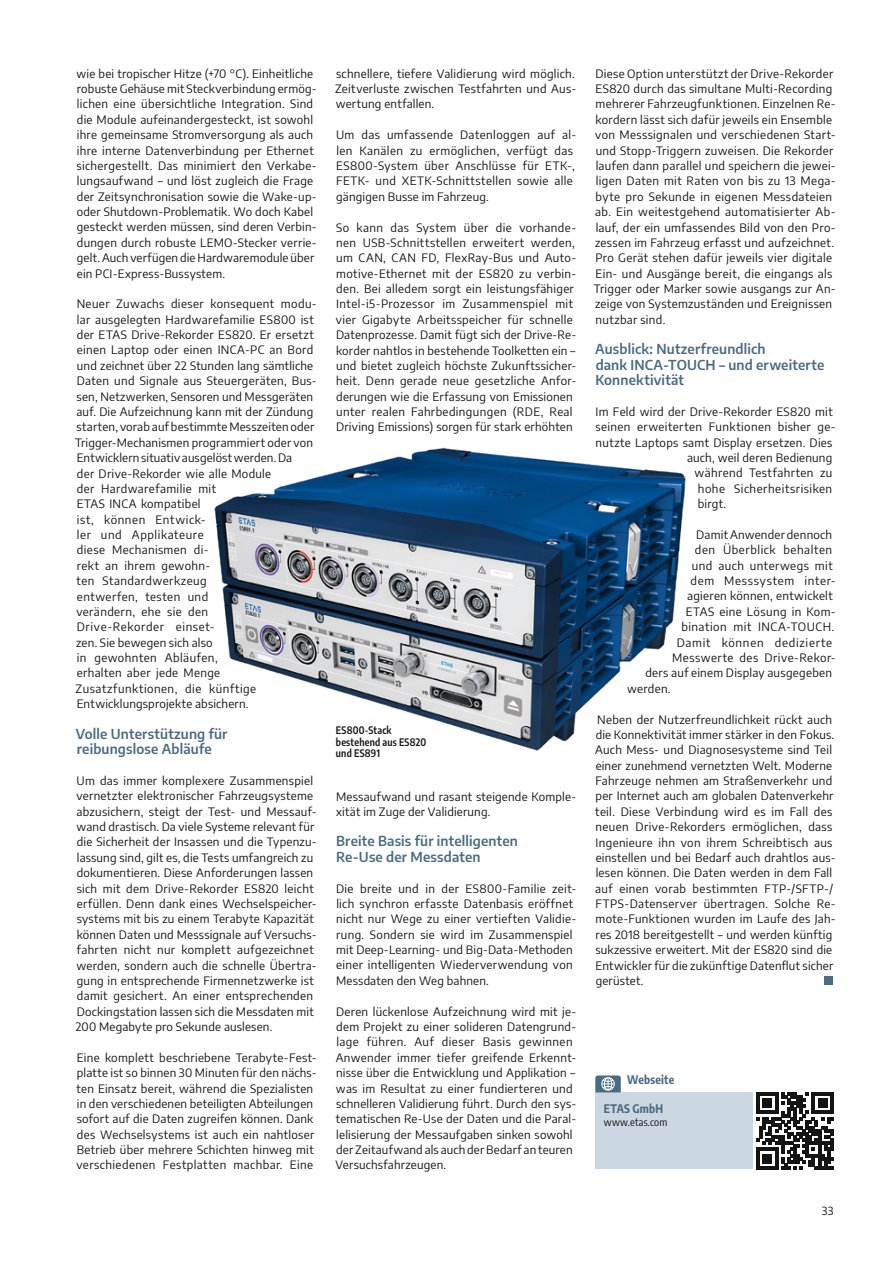
<style>
.page{position:relative;width:893px;height:1263px;background:#fff}
.page>*{position:absolute;margin:0;border:0;box-sizing:border-box;transform-origin:0 0}
.t1{font:600 13.5px/15.5px "Encode Sans";letter-spacing:.01em;color:#496b83}
.t2{font:11.7px/15.5px "Encode Sans";letter-spacing:.025em;color:#131413}
.t3{font:11.7px "Encode Sans";letter-spacing:.045em;color:#131413}
.t4{font:11.7px "Encode Sans";letter-spacing:.065em;color:#131413}
.t5{font:11.7px "Encode Sans";letter-spacing:.05em;color:#131413}
.t6{font:11.7px "Encode Sans";letter-spacing:.06em;color:#131413}
.t7{font:700 11.7px "Encode Sans Condensed";letter-spacing:.02em;color:#496b83}
.t8{font:11.25px "Encode Sans";color:#131413}
.t9{font:10.5px "Encode Sans Condensed";letter-spacing:.025em;color:#131413}
.t10{font:600 10.2px/11.2px "Encode Sans Condensed";letter-spacing:.02em;color:#131413}
</style>
<div class="page">
<div style="left:824px;top:976px;width:9px;height:9px;background:#496b83"></div>
<div style="left:595px;top:1092px;width:158px;height:77px;background:#cbd8e1"></div>
<svg style="left:756px;top:1092px;width:77px;height:77px"></svg>
<svg style="left:595px;top:1075px;width:26px;height:17px"></svg>
<img style="left:214px;top:447px;width:472px;height:304px">
<p class="t2" style="left:77px;top:65px;width:242px">wie bei tropischer Hitze (+70 °C). Einheitliche robuste Gehäuse mit Steckverbindung ermög&shy;lichen eine übersichtliche Integration. Sind die Module aufeinandergesteckt, ist sowohl ihre gemeinsame Stromversorgung als auch ihre interne Datenverbindung per Ethernet sichergestellt. Das minimiert den Verkabe&shy;lungsaufwand – und löst zugleich die Frage der Zeitsynchronisation sowie die Wake-up&shy;oder Shutdown-Problematik. Wo doch Kabel gesteckt werden müssen, sind deren Verbin&shy;dungen durch robuste LEMO-Stecker verrie&shy;gelt. Auch verfügen die Hardwaremodule über ein PCI-Express-Bussystem.</p>
<p class="t2" style="left:75px;top:296px;width:243px">Neuer Zuwachs dieser konsequent modu&shy;lar ausgelegten Hardwarefamilie ES800 ist der ETAS Drive-Rekorder ES820. Er ersetzt einen Laptop oder einen INCA-PC an Bord und zeichnet über 22 Stunden lang sämtliche<br>Daten und Signale aus Steuergeräten, Bus&shy;sen, Netzwerken, Sensoren und Messgeräten auf. Die Aufzeichnung kann mit der Zündung starten, vorab auf bestimmte Messzeiten oder<br>Trigger-Mechanismen programmiert oder von<br>Entwicklern situativ ausgelöst werden. Da<br>der Drive-Rekorder wie alle Module<br>der Hardwarefamilie mit<br>ETAS INCA kompatibel<br>ist, können Entwick-<br>ler und Applikateure<br>diese Mechanismen di-<br>rekt an ihrem gewohn-<br>ten Standardwerkzeug<br>entwerfen, testen und<br>verändern, ehe sie den<br>Drive-Rekorder einset-<br>zen. Sie bewegen sich also<br>in gewohnten Abläufen,<br>erhalten aber jede Menge<br>Zusatzfunktionen, die künftige<br>Entwicklungsprojekte absichern.</p>
<p class="t1" style="left:76px;top:725px;width:153px">Volle Unterstützung für reibungslose Abläufe</p>
<p class="t2" style="left:76px;top:772px;width:242px">Um das immer komplexere Zusammenspiel vernetzter elektronischer Fahrzeugsysteme abzusichern, steigt der Test- und Messauf&shy;wand drastisch. Da viele Systeme relevant für die Sicherheit der Insassen und die Typenzu&shy;lassung sind, gilt es, die Tests umfangreich zu dokumentieren. Diese Anforderungen lassen sich mit dem Drive-Rekorder ES820 leicht erfüllen. Denn dank eines Wechselspeicher&shy;systems mit bis zu einem Terabyte Kapazität können Daten und Messsignale auf Versuchs&shy;fahrten nicht nur komplett aufgezeichnet werden, sondern auch die schnelle Übertra&shy;gung in entsprechende Firmennetzwerke ist damit gesichert. An einer entsprechenden Dockingstation lassen sich die Messdaten mit 200 Megabyte pro Sekunde auslesen.</p>
<p class="t2" style="left:77px;top:1049px;width:242px">Eine komplett beschriebene Terabyte-Fest&shy;platte ist so binnen 30 Minuten für den nächs&shy;ten Einsatz bereit, während die Spezialisten in den verschiedenen beteiligten Abteilungen sofort auf die Daten zugreifen können. Dank des Wechselsystems ist auch ein nahtloser Betrieb über mehrere Schichten hinweg mit verschiedenen Festplatten machbar. Eine</p>
<p class="t2" style="left:335px;top:65px;width:243px">schnellere, tiefere Validierung wird möglich.<br>Zeitverluste zwischen Testfahrten und Aus&shy;wertung entfallen.</p>
<p class="t2" style="left:336px;top:127px;width:242px">Um das umfassende Datenloggen auf al&shy;len Kanälen zu ermöglichen, verfügt das ES800-System über Anschlüsse für ETK-, FETK- und XETK-Schnittstellen sowie alle gängigen Busse im Fahrzeug.</p>
<p class="t2" style="left:336px;top:219px;width:242px">So kann das System über die vorhande&shy;nen USB-Schnittstellen erweitert werden, um CAN, CAN FD, FlexRay-Bus und Auto&shy;motive-Ethernet mit der ES820 zu verbin&shy;den. Bei alledem sorgt ein leistungsfähiger Intel-i5-Prozessor im Zusammenspiel mit vier Gigabyte Arbeitsspeicher für schnelle Datenprozesse. Damit fügt sich der Drive-Re&shy;korder nahtlos in bestehende Toolketten ein – und bietet zugleich höchste Zukunftssicher&shy;heit. Denn gerade neue gesetzliche Anfor&shy;derungen wie die Erfassung von Emissionen unter realen Fahrbedingungen (RDE, Real Driving Emissions) sorgen für stark erhöhten</p>
<p class="t10" style="left:336px;top:724px;width:92px">ES800-Stack bestehend aus ES820 und ES891</p>
<p class="t2" style="left:336px;top:788px;width:242px">Messaufwand und rasant steigende Komple&shy;xität im Zuge der Validierung.</p>
<p class="t1" style="left:336px;top:833px;width:183px">Breite Basis für intelligenten<br>Re-Use der Messdaten</p>
<p class="t2" style="left:336px;top:880px;width:242px">Die breite und in der ES800-Familie zeit&shy;lich synchron erfasste Datenbasis eröffnet nicht nur Wege zu einer vertieften Validie&shy;rung. Sondern sie wird im Zusammenspiel mit Deep-Learning- und Big-Data-Methoden einer intelligenten Wiederverwendung von Messdaten den Weg bahnen.</p>
<p class="t2" style="left:335px;top:1003px;width:242px">Deren lückenlose Aufzeichnung wird mit je&shy;dem Projekt zu einer solideren Datengrund&shy;lage führen. Auf dieser Basis gewinnen Anwender immer tiefer greifende Erkennt&shy;nisse über die Entwicklung und Applikation – was im Resultat zu einer fundierteren und schnelleren Validierung führt. Durch den sys&shy;tematischen Re-Use der Daten und die Paral&shy;lelisierung der Messaufgaben sinken sowohl der Zeitaufwand als auch der Bedarf an teuren Versuchsfahrzeugen.</p>
<p class="t2" style="left:594px;top:65px;width:243px">Diese Option unterstützt der Drive-Rekorder ES820 durch das simultane Multi-Recording mehrerer Fahrzeugfunktionen. Einzelnen Re&shy;kordern lässt sich dafür jeweils ein Ensemble von Messsignalen und verschiedenen Start&shy;und Stopp-Triggern zuweisen. Die Rekorder laufen dann parallel und speichern die jewei&shy;ligen Daten mit Raten von bis zu 13 Mega&shy;byte pro Sekunde in eigenen Messdateien ab. Ein weitestgehend automatisierter Ab&shy;lauf, der ein umfassendes Bild von den Pro&shy;zessen im Fahrzeug erfasst und aufzeichnet.<br>Pro Gerät stehen dafür jeweils vier digitale Ein- und Ausgänge bereit, die eingangs als Trigger oder Marker sowie ausgangs zur An&shy;zeige von Systemzuständen und Ereignissen nutzbar sind.</p>
<p class="t1" style="left:595px;top:341px;width:231px">Ausblick: Nutzerfreundlich<br>dank INCA-TOUCH – und erweiterte<br>Konnektivität</p>
<p class="t2" style="left:596px;top:403px;width:239px">Im Feld wird der Drive-Rekorder ES820 mit</p>
<p class="t2" style="left:595px;top:419px;width:242px">seinen erweiterten Funktionen bisher ge-</p>
<p class="t2" style="left:596px;top:434px;width:238px">nutzte Laptops samt Display ersetzen. Dies</p>
<p class="t2" style="left:687px;top:449px;width:147px">auch, weil deren Bedienung</p>
<p class="t2" style="left:695px;top:465px;width:139px">während Testfahrten zu</p>
<p class="t3" style="left:698px;top:480px;width:136px">hohe Sicherheitsrisiken</p>
<p class="t2" style="left:698px;top:495px;width:30px">birgt.</p>
<p class="t2" style="left:696px;top:526px;width:137px">Damit Anwender dennoch</p>
<p class="t5" style="left:695px;top:542px;width:139px">den Überblick behalten</p>
<p class="t2" style="left:692px;top:557px;width:142px">und auch unterwegs mit</p>
<p class="t6" style="left:690px;top:572px;width:147px">dem Messsystem inter-</p>
<p class="t2" style="left:687px;top:588px;width:147px">agieren können, entwickelt</p>
<p class="t2" style="left:686px;top:603px;width:152px">ETAS eine Lösung in Kom-</p>
<p class="t2" style="left:681px;top:619px;width:154px">bination mit INCA-TOUCH.</p>
<p class="t4" style="left:677px;top:634px;width:157px">Damit können dedizierte</p>
<p class="t2" style="left:672px;top:649px;width:165px">Messwerte des Drive-Rekor-</p>
<p class="t2" style="left:645px;top:665px;width:188px">ders auf einem Display ausgegeben</p>
<p class="t2" style="left:627px;top:680px;width:45px">werden.</p>
<p class="t2" style="left:595px;top:711px;width:242px">Neben der Nutzerfreundlichkeit rückt auch die Konnektivität immer stärker in den Fokus.<br>Auch Mess- und Diagnosesysteme sind Teil einer zunehmend vernetzten Welt. Moderne Fahrzeuge nehmen am Straßenverkehr und per Internet auch am globalen Datenverkehr teil. Diese Verbindung wird es im Fall des neuen Drive-Rekorders ermöglichen, dass Ingenieure ihn von ihrem Schreibtisch aus einstellen und bei Bedarf auch drahtlos aus&shy;lesen können. Die Daten werden in dem Fall auf einen vorab bestimmten FTP-/SFTP-/ FTPS-Datenserver übertragen. Solche Re&shy;mote-Funktionen wurden im Laufe des Jah&shy;res 2018 bereitgestellt – und werden künftig sukzessive erweitert. Mit der ES820 sind die Entwickler für die zukünftige Datenflut sicher gerüstet.</p>
<p class="t7" style="left:627px;top:1071px;width:49px">Webseite</p>
<p class="t7" style="left:604px;top:1100px;width:61px">ETAS GmbH</p>
<p class="t9" style="left:604px;top:1115px;width:65px">www.etas.com</p>
<p class="t8" style="left:822px;top:1203px;width:13px">33</p>
</div>
